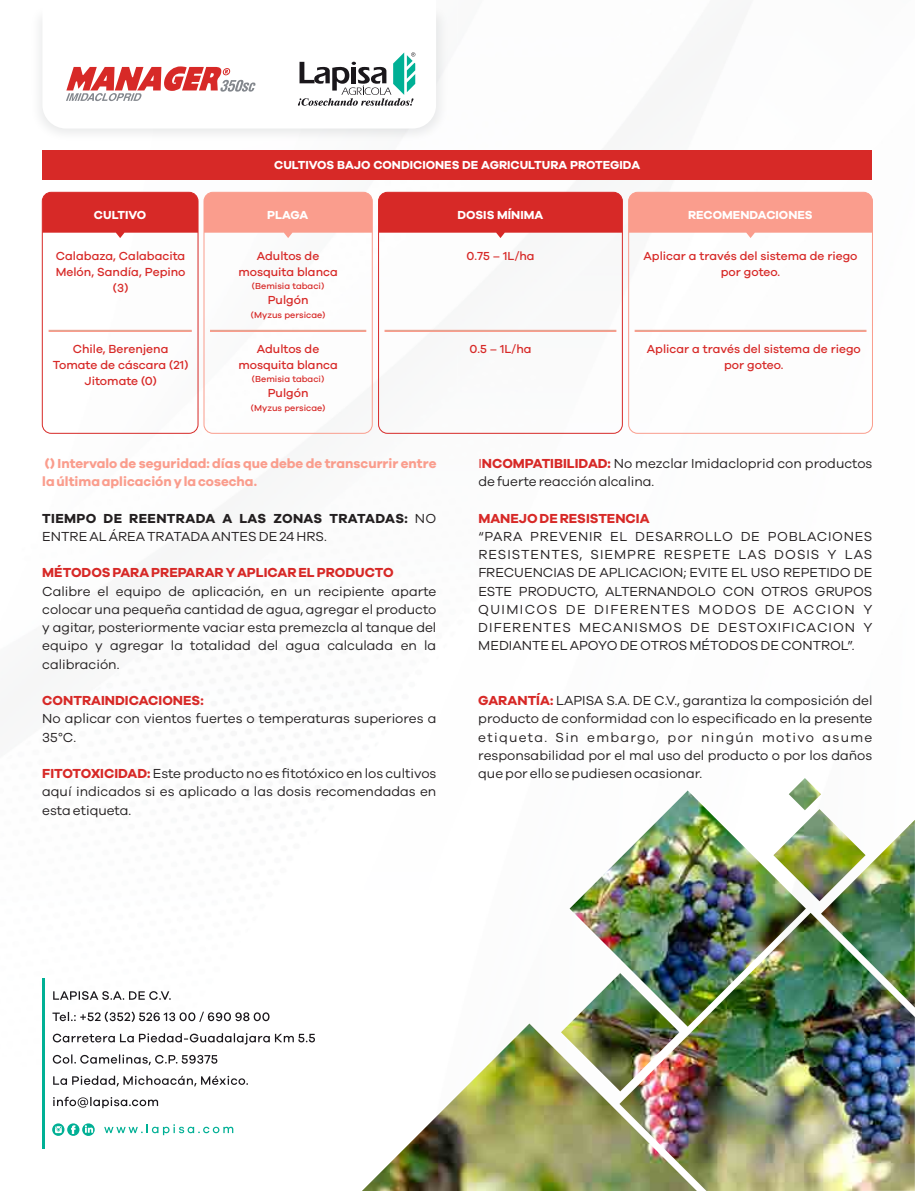
<style>
.page{position:relative;width:915px;height:1191px;background:#fff}
.page>*{position:absolute;margin:0;border:0;box-sizing:border-box;transform-origin:0 0}
.t1{font:13.5px/18.1px "Galano Grotesque";color:#231f20;text-align:justify}
.t2{font:700 13.5px/18.1px "Galano Grotesque";color:#fa9d8d}
.t3{font:700 13.5px "Galano Grotesque";color:#d72927}
.t4{font:700 13.5px/18.1px "Galano Grotesque";letter-spacing:.025em;color:#231f20}
.t5{font:500 12px/16.2px "Galano Grotesque";color:#d72927;text-align:center}
.t6{font:700 12px "Galano Grotesque";color:#fff}
.t7{font:500 9px "Galano Grotesque";color:#d72927}
.s1{font-weight:400}
.s2{font-weight:700;color:#d72927}
.s3{color:#d72927}
</style>
<div class="page">
<svg style="left:298px;top:52px;width:117px;height:54px"></svg>
<svg style="left:205px;top:192px;width:167px;height:46px;background:#faa89a"></svg>
<svg style="left:378px;top:192px;width:244px;height:46px;background:#db4240"></svg>
<svg style="left:42px;top:192px;width:156px;height:46px;background:#db4241"></svg>
<svg style="left:629px;top:192px;width:243px;height:46px;background:#faa89a"></svg>
<div style="left:384px;top:330px;width:232px;height:2px;background:#30b98f;border:1px solid #fa9d8d"></div>
<div style="left:49px;top:330px;width:142px;height:2px;background:#30b98f;border:1px solid #fa9d8d"></div>
<div style="left:210px;top:330px;width:156px;height:2px;background:#30b98f;border:1px solid #fa9d8d"></div>
<div style="left:634px;top:330px;width:232px;height:2px;background:#30b98f;border:1px solid #fa9d8d"></div>
<svg style="left:66px;top:66px;width:190px;height:35px"></svg>
<div style="left:42px;top:150px;width:830px;height:29px;background:#d72927"></div>
<img style="left:362px;top:778px;width:552px;height:413px">
<svg style="left:52px;top:991px;width:263px;height:117px"></svg>
<svg style="left:104px;top:1124px;width:129px;height:11px"></svg>
<svg style="left:52px;top:1123px;width:43px;height:13px"></svg>
<hr style="left:42px;top:978px;width:2px;height:170px;background:#00b095">
<div style="left:42px;top:192px;width:156px;height:242px;border:1px solid #d72927;border-radius:9px"></div>
<div style="left:378px;top:192px;width:244px;height:242px;border:1px solid #d72927;border-radius:9px"></div>
<div style="left:628px;top:192px;width:244px;height:242px;border:1px solid #fa9d8d;border-radius:9px"></div>
<div style="left:203px;top:192px;width:169px;height:242px;border:1px solid #fa9d8d;border-radius:9px"></div>
<p class="t6" style="left:94px;top:207px;width:54px">CULTIVO</p>
<p class="t5" style="left:56px;top:248px;width:131px">Calabaza, Calabacita<br>Melón, Sandía, Pepino (3)</p>
<p class="t6" style="left:274px;top:157px;width:367px">CULTIVOS BAJO CONDICIONES DE AGRICULTURA PROTEGIDA</p>
<p class="t6" style="left:267px;top:207px;width:43px">PLAGA</p>
<p class="t6" style="left:457px;top:207px;width:87px">DOSIS MÍNIMA</p>
<p class="t5" style="left:238px;top:248px;width:101px">Adultos de mosquita blanca</p>
<p class="t7" style="left:252px;top:280px;width:74px">(Bemisia tabaci)</p>
<p class="t5" style="left:268px;top:292px;width:42px">Pulgón</p>
<p class="t7" style="left:251px;top:308px;width:76px">(Myzus persicae)</p>
<p class="t5" style="left:466px;top:248px;width:70px">0.75 – 1L/ha</p>
<p class="t6" style="left:687px;top:207px;width:126px">RECOMENDACIONES</p>
<p class="t5" style="left:643px;top:248px;width:215px">Aplicar a través del sistema de riego por goteo.</p>
<p class="t5" style="left:73px;top:341px;width:97px">Chile, Berenjena</p>
<p class="t5" style="left:469px;top:341px;width:64px">0.5 – 1L/ha</p>
<p class="t5" style="left:53px;top:357px;width:137px">Tomate de cáscara (21)<br>Jitomate (0)</p>
<p class="t5" style="left:238px;top:341px;width:101px">Adultos de mosquita blanca</p>
<p class="t7" style="left:252px;top:373px;width:74px">(Bemisia tabaci)</p>
<p class="t5" style="left:268px;top:385px;width:42px">Pulgón</p>
<p class="t7" style="left:251px;top:401px;width:76px">(Myzus persicae)</p>
<p class="t5" style="left:646px;top:341px;width:215px">Aplicar a través del sistema de riego por goteo.</p>
<p class="t2" style="left:42px;top:454px;width:395px">() Intervalo de seguridad: días que debe de transcurrir entre la última aplicación y la cosecha.</p>
<p class="t4" style="left:42px;top:509px;width:395px">TIEMPO DE REENTRADA A LAS ZONAS TRATADAS: <span class="s1">NO<br>ENTRE AL ÁREA TRATADA ANTES DE 24 HRS.</span></p>
<p class="t3" style="left:42px;top:564px;width:353px">MÉTODOS PARA PREPARAR Y APLICAR EL PRODUCTO</p>
<p class="t1" style="left:42px;top:582px;width:395px">Calibre el equipo de aplicación, en un recipiente aparte colocar una pequeña cantidad de agua, agregar el producto y agitar, posteriormente vaciar esta premezcla al tanque del equipo y agregar la totalidad del agua calculada en la calibración.</p>
<p class="t3" style="left:42px;top:691px;width:163px">CONTRAINDICACIONES:</p>
<p class="t1" style="left:42px;top:710px;width:395px">No aplicar con vientos fuertes o temperaturas superiores a<br>35°C.</p>
<p class="t1" style="left:42px;top:764px;width:395px"><span class="s2">FITOTOXICIDAD:</span> Este producto no es fitotóxico en los cultivos aquí indicados si es aplicado a las dosis recomendadas en esta etiqueta.</p>
<p class="t1" style="left:478px;top:454px;width:395px"><span class="s3">I</span><span class="s2">NCOMPATIBILIDAD:</span> No mezclar Imidacloprid con productos de fuerte reacción alcalina.</p>
<p class="t3" style="left:478px;top:509px;width:173px">MANEJO DE RESISTENCIA</p>
<p class="t1" style="left:478px;top:527px;width:395px">“PARA PREVENIR EL DESARROLLO DE POBLACIONES RESISTENTES, SIEMPRE RESPETE LAS DOSIS Y LAS FRECUENCIAS DE APLICACION; EVITE EL USO REPETIDO DE ESTE PRODUCTO, ALTERNANDOLO CON OTROS GRUPOS QUIMICOS DE DIFERENTES MODOS DE ACCION Y DIFERENTES MECANISMOS DE DESTOXIFICACION Y MEDIANTE EL APOYO DE OTROS MÉTODOS DE CONTROL”.</p>
<p class="t1" style="left:478px;top:691px;width:395px"><span class="s2">GARANTÍA:</span> LAPISA S.A. DE C.V., garantiza la composición del producto de conformidad con lo especificado en la presente etiqueta. Sin embargo, por ningún motivo asume responsabilidad por el mal uso del producto o por los daños que por ello se pudiesen ocasionar.</p>
</div>
